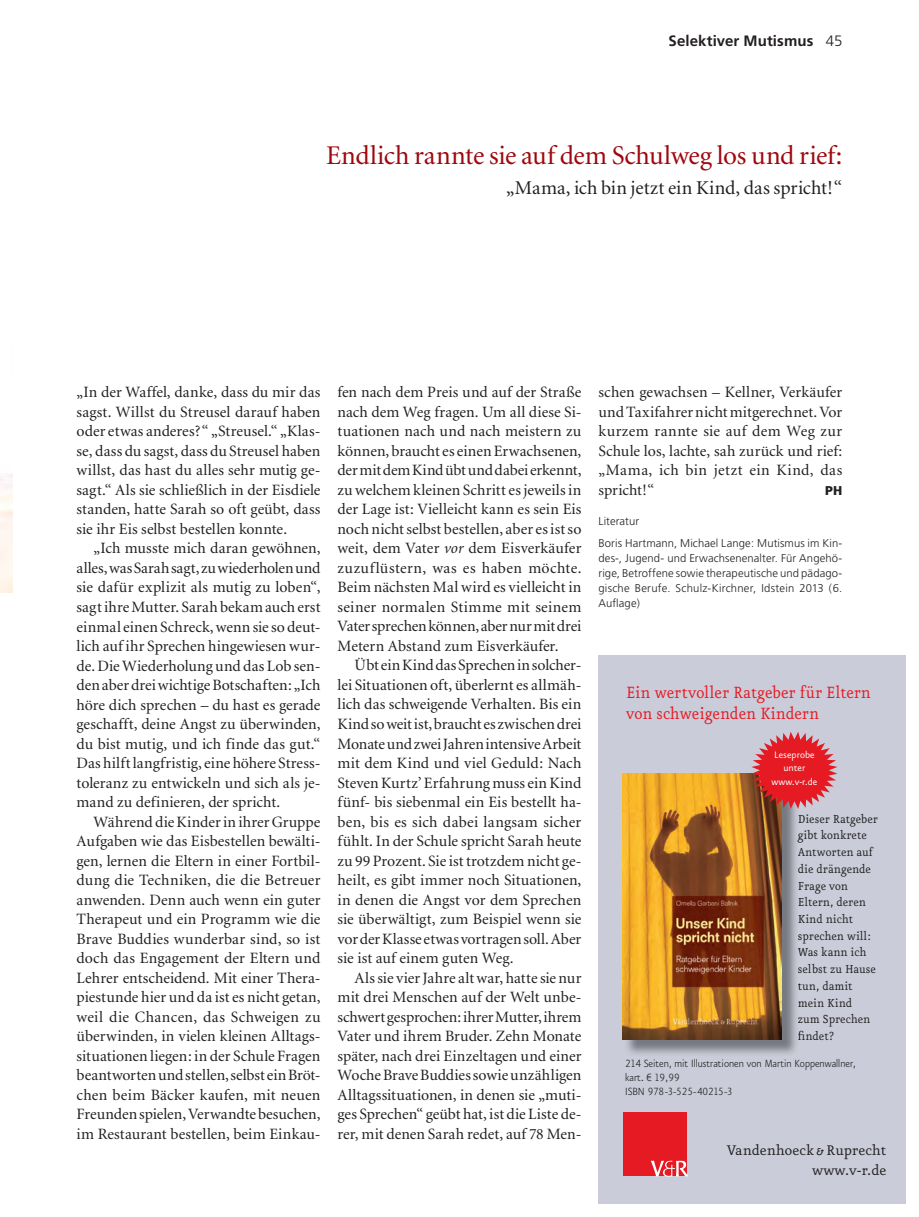
<style>
.page{position:relative;width:919px;height:1217px;background:#fff}
.page>*{position:absolute;margin:0;border:0;box-sizing:border-box;transform-origin:0 0}
.t1{font:27px "Minion";letter-spacing:-.01em;color:#9d070d}
.t2{font:19.5px/20.9px "VR Eureka";color:#e51a23;scale:.93 1}
.t3{font:19.5px "Minion";color:#231f20}
.t4{font:16.65px/20.1px "VR Eureka";letter-spacing:-.005em;color:#231f20;text-align:right}
.t5{font:15.75px/19.5px "Minion";letter-spacing:.005em;color:#231f20;text-align:justify}
.t6{font:700 15px "Frutiger";letter-spacing:.005em;color:#231f20}
.t7{font:13.95px/16.6px "VR Eureka";color:#231f20;scale:.94 1}
.t8{font:900 12.75px "Frutiger";color:#231f20}
.t9{font:300 12.45px/14px "VR Eureka Sans";color:#231f20;scale:.95 1}
.t10{font:300 11.25px/15px "Frutiger";letter-spacing:.01em;color:#231f20}
.t11{font:11.25px/13.5px "VR Eureka Sans";color:#fff;text-align:center}
.s1{font-weight:300}
.s2{font-style:italic}
.s3{color:#141116}
</style>
<div class="page">
<div style="left:598px;top:655px;width:308px;height:548px;background:#cacdd9"></div>
<div style="left:623px;top:1112px;width:64px;height:63px;background:#e51a23"></div>
<svg style="left:650px;top:1160px;width:38px;height:16px"></svg>
<img style="left:624px;top:856px;width:173px;height:198px">
<img style="left:622px;top:773px;width:159px;height:266px">
<svg style="left:751px;top:732px;width:86px;height:124px"></svg>
<p class="t6" style="left:668px;top:32px;width:175px">Selektiver Mutismus <span class="s1">45</span></p>
<h1 class="t1" style="left:326px;top:142px;width:517px">Endlich rannte sie auf dem Schulweg los und rief:</h1>
<p class="t3" style="left:506px;top:178px;width:337px">„Mama, ich bin jetzt ein Kind, das spricht!“</p>
<p class="t5" style="left:77px;top:383px;width:245px">„In der Waffel, danke, dass du mir das sagst. Willst du Streusel darauf haben oder etwas anderes?“ „Streusel.“ „Klas&shy;se, dass du sagst, dass du Streusel haben willst, das hast du alles sehr mutig ge&shy;sagt.“ Als sie schließlich in der Eisdiele standen, hatte Sarah so oft geübt, dass sie ihr Eis selbst bestellen konnte.</p>
<p class="t5" style="left:77px;top:539px;width:245px;text-indent:17px">„Ich musste mich daran gewöhnen, alles, was Sarah sagt, zu wiederholen und sie dafür explizit als mutig zu loben“, sagt ihre Mutter. Sarah bekam auch erst einmal einen Schreck, wenn sie so deut&shy;lich auf ihr Sprechen hingewiesen wur&shy;de. Die Wiederholung und das Lob sen&shy;den aber drei wichtige Botschaften: „Ich höre dich sprechen – du hast es gerade geschafft, deine Angst zu überwinden, du bist mutig, und ich finde das gut.“ Das hilft langfristig, eine höhere Stress&shy;toleranz zu entwickeln und sich als je&shy;mand zu definieren, der spricht.</p>
<p class="t5" style="left:77px;top:812px;width:245px;text-indent:17px">Während die Kinder in ihrer Gruppe Aufgaben wie das Eisbestellen bewälti&shy;gen, lernen die Eltern in einer Fortbil&shy;dung die Techniken, die die Betreuer anwenden. Denn auch wenn ein guter Therapeut und ein Programm wie die Brave Buddies wunderbar sind, so ist doch das Engagement der Eltern und Lehrer entscheidend. Mit einer Thera&shy;piestunde hier und da ist es nicht getan, weil die Chancen, das Schweigen zu überwinden, in vielen kleinen Alltags&shy;situationen liegen: in der Schule Fragen beantworten und stellen, selbst ein Bröt&shy;chen beim Bäcker kaufen, mit neuen Freunden spielen, Verwandte besuchen, im Restaurant bestellen, beim Einkau-</p>
<p class="t5" style="left:337px;top:383px;width:245px">fen nach dem Preis und auf der Straße nach dem Weg fragen. Um all diese Si&shy;tuationen nach und nach meistern zu können, braucht es einen Erwachsenen, der mit dem Kind übt und dabei erkennt, zu welchem kleinen Schritt es jeweils in der Lage ist: Vielleicht kann es sein Eis noch nicht selbst bestellen, aber es ist so weit, dem Vater <span class="s2">vor</span> dem Eisverkäufer zuzuflüstern, was es haben möchte.<br>Beim nächsten Mal wird es vielleicht in seiner normalen Stimme mit seinem Vater sprechen können, aber nur mit drei Metern Abstand zum Eisverkäufer.</p>
<p class="t5" style="left:337px;top:656px;width:245px;text-indent:17px">Übt ein Kind das Sprechen in solcher&shy;lei Situationen oft, überlernt es allmäh&shy;lich das schweigende Verhalten. Bis ein Kind so weit ist, braucht es zwischen drei Monate und zwei Jahren intensive Arbeit mit dem Kind und viel Geduld: Nach Steven Kurtz’ Erfahrung muss ein Kind fünf- bis siebenmal ein Eis bestellt ha&shy;ben, bis es sich dabei langsam sicher fühlt. In der Schule spricht Sarah heute zu 99 Prozent. Sie ist trotzdem nicht ge&shy;heilt, es gibt immer noch Situationen, in denen die Angst vor dem Sprechen sie überwältigt, zum Beispiel wenn sie vor der Klasse etwas vortragen soll. Aber sie ist auf einem guten Weg.</p>
<p class="t5" style="left:337px;top:968px;width:245px;text-indent:17px">Als sie vier Jahre alt war, hatte sie nur mit drei Menschen auf der Welt unbe&shy;schwert gesprochen: ihrer Mutter, ihrem Vater und ihrem Bruder. Zehn Monate später, nach drei Einzeltagen und einer Woche Brave Buddies sowie unzähligen Alltagssituationen, in denen sie „muti&shy;ges Sprechen“ geübt hat, ist die Liste de&shy;rer, mit denen Sarah redet, auf 78 Men-</p>
<p class="t5" style="left:598px;top:383px;width:245px">schen gewachsen – Kellner, Verkäufer und Taxifahrer nicht mitgerechnet. Vor kurzem rannte sie auf dem Weg zur Schule los, lachte, sah zurück und rief: „Mama, ich bin jetzt ein Kind, das spricht!“</p>
<p class="t8" style="left:825px;top:482px;width:19px">PH</p>
<p class="t10" style="left:598px;top:510px;width:245px;line-height:21.3px">Literatur<br>Boris Hartmann, Michael Lange: Mutismus im Kin-</p>
<p class="t10" style="left:598px;top:550px;width:245px;text-align:justify">des-, Jugend- und Erwachsenenalter. Für Angehö&shy;rige, Betroffene sowie therapeutische und pädago&shy;gische Berufe. Schulz-Kirchner, Idstein 2013 (6.<br>Auflage)</p>
<p class="t2" style="left:626px;top:682px;width:265px">Ein wertvoller Ratgeber für Eltern von schweigenden Kindern</p>
<p class="t11" style="left:771px;top:747px;width:48px">Leseprobe unter www.v-r.de</p>
<p class="t7" style="left:797px;top:810px;width:87px"><span class="s3">D</span>ieser Ratgeber <span class="s3">g</span>ibt konkrete<br><span class="s3">A</span>ntworten auf <span class="s3">d</span>ie drängende<br><span class="s3">F</span>rage von<br><span class="s3">E</span>ltern, deren<br><span class="s3">K</span>ind nicht <span class="s3">s</span>prechen will:<br><span class="s3">W</span>as kann ich <span class="s3">s</span>elbst zu Hause <span class="s3">t</span>un, damit <span class="s3">m</span>ein Kind<br><span class="s3">z</span>um Sprechen <span class="s3">fi</span>ndet?</p>
<p class="t9" style="left:625px;top:1056px;width:244px">214 Seiten, mit Illustrationen von Martin Koppenwallner, kart. € 19,99<br>ISBN 978-3-525-40215-3</p>
<p class="t4" style="left:726px;top:1140px;width:161px">Vandenhoeck &amp; Ruprecht www.v-r.de</p>
</div>
